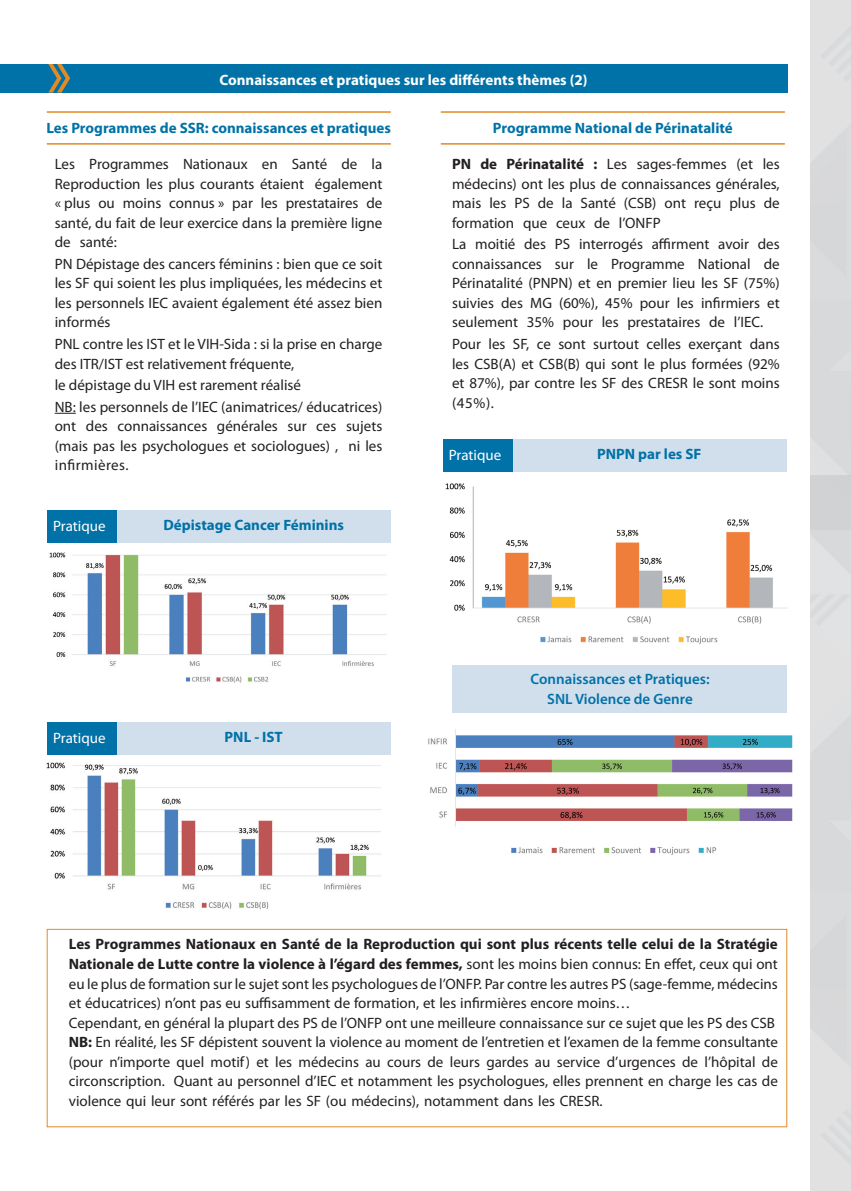
<style>
.page{position:relative;width:851px;height:1191px;background:#fff}
.page>*{position:absolute;margin:0;border:0;box-sizing:border-box;transform-origin:0 0}
.t1{font:15px/19.5px "Myriad Pro";color:#231f20}
.t2{font:700 15px "Myriad Pro";color:#231f20}
.t3{font:700 15px "Myriad Pro";color:#0072a7}
.t4{font:700 15px "Myriad Pro";color:#fff}
.t5{font:600 15px/20.1px "Myriad Pro";color:#0072a7;text-align:center}
.t6{font:15px "Myriad Pro";color:#fff}
.s1{font-weight:400}
.s2{font-weight:700}
</style>
<div class="page">
<div style="left:0;top:64px;width:787px;height:28px;background:#0072a7"></div>
<svg style="left:48px;top:64px;width:22px;height:29px"></svg>
<hr style="left:47px;top:143px;width:344px;height:2px;background:#e28a24">
<hr style="left:47px;top:111px;width:344px;height:2px;background:#e28a24">
<hr style="left:441px;top:143px;width:343px;height:2px;background:#e28a24">
<hr style="left:441px;top:111px;width:343px;height:2px;background:#e28a24">
<svg style="left:55px;top:413px;width:21px;height:1px"></svg>
<div style="left:48px;top:510px;width:69px;height:32px;background:#0072a7"></div>
<div style="left:117px;top:510px;width:274px;height:32px;background:#d1dfed"></div>
<img style="left:49px;top:552px;width:337px;height:131px">
<div style="left:443px;top:439px;width:70px;height:32px;background:#0072a7"></div>
<div style="left:513px;top:439px;width:273px;height:32px;background:#d1dfed"></div>
<div style="left:48px;top:722px;width:69px;height:32px;background:#0072a7"></div>
<div style="left:117px;top:722px;width:274px;height:32px;background:#d1dfed"></div>
<img style="left:46px;top:762px;width:335px;height:148px">
<div style="left:47px;top:929px;width:740px;height:198px;border:1px solid #e28a24"></div>
<img style="left:445px;top:483px;width:342px;height:161px">
<img style="left:428px;top:729px;width:365px;height:126px">
<div style="left:452px;top:665px;width:334px;height:47px;background:#d1dfed"></div>
<p class="t4" style="left:219px;top:70px;width:369px">Connaissances et pratiques sur les différents thèmes (2)</p>
<p class="t3" style="left:493px;top:118px;width:241px">Programme National de Périnatalité</p>
<p class="t3" style="left:46px;top:118px;width:346px">Les Programmes de SSR: connaissances et pratiques</p>
<p class="t1" style="left:371px;top:154px;width:12px">la</p>
<p class="t1" style="left:636px;top:154px;width:91px">sages-femmes</p>
<p class="t1" style="left:341px;top:154px;width:17px">de</p>
<p class="t2" style="left:480px;top:154px;width:18px">de</p>
<p class="t2" style="left:506px;top:154px;width:79px">Périnatalité</p>
<p class="t1" style="left:762px;top:154px;width:18px">les</p>
<p class="t1" style="left:292px;top:154px;width:37px">Santé</p>
<p class="t1" style="left:736px;top:154px;width:18px">(et</p>
<p class="t1" style="left:89px;top:154px;width:81px">Programmes</p>
<p class="t2" style="left:452px;top:154px;width:21px">PN</p>
<p class="t1" style="left:452px;top:174px;width:329px;text-align:right">médecins) ont les plus de connaissances générales, de</p>
<p class="t1" style="left:183px;top:154px;width:66px">Nationaux</p>
<p class="t1" style="left:55px;top:154px;width:22px">Les</p>
<p class="t1" style="left:606px;top:154px;width:22px">Les</p>
<p class="t1" style="left:262px;top:154px;width:17px">en</p>
<p class="t2" style="left:593px;top:154px;width:5px">:</p>
<p class="t1" style="left:55px;top:174px;width:251px">Reproduction les plus courants étaient</p>
<p class="t1" style="left:315px;top:174px;width:69px">également</p>
<p class="t1" style="left:55px;top:193px;width:37px">« plus</p>
<p class="t1" style="left:55px;top:213px;width:329px">santé, du fait de leur exercice dans la première ligne</p>
<p class="t1" style="left:80px;top:232px;width:38px">santé:</p>
<p class="t1" style="left:261px;top:193px;width:18px">les</p>
<p class="t1" style="left:366px;top:193px;width:17px">de</p>
<p class="t1" style="left:489px;top:193px;width:18px">les</p>
<p class="t1" style="left:537px;top:193px;width:17px">de</p>
<p class="t1" style="left:561px;top:193px;width:12px">la</p>
<p class="t1" style="left:729px;top:193px;width:28px">plus</p>
<p class="t1" style="left:624px;top:193px;width:34px">(CSB)</p>
<p class="t1" style="left:580px;top:193px;width:37px">Santé</p>
<p class="t1" style="left:514px;top:193px;width:17px">PS</p>
<p class="t1" style="left:123px;top:193px;width:40px">moins</p>
<p class="t1" style="left:285px;top:193px;width:74px">prestataires</p>
<p class="t1" style="left:452px;top:193px;width:31px">mais</p>
<p class="t1" style="left:664px;top:193px;width:23px">ont</p>
<p class="t1" style="left:98px;top:193px;width:18px">ou</p>
<p class="t1" style="left:169px;top:193px;width:57px">connus »</p>
<p class="t1" style="left:232px;top:193px;width:22px">par</p>
<p class="t1" style="left:694px;top:193px;width:29px">reçu</p>
<p class="t1" style="left:452px;top:213px;width:64px">formation</p>
<p class="t1" style="left:594px;top:213px;width:17px">de</p>
<p class="t1" style="left:618px;top:213px;width:43px">’l ONFP</p>
<p class="t1" style="left:523px;top:213px;width:26px">que</p>
<p class="t1" style="left:556px;top:213px;width:31px">ceux</p>
<p class="t1" style="left:55px;top:231px;width:329px;line-height:21.6px">de<br>PN Dépistage des cancers féminins : bien que ce soit</p>
<p class="t1" style="left:55px;top:273px;width:329px;text-align:justify">les SF qui soient les plus impliquées, les médecins et les personnels IEC avaient également été assez bien informés</p>
<p class="t1" style="left:55px;top:334px;width:329px">PNL contre les IST et le VIH-Sida : si la prise en charge des ITR/IST est relativement fréquente,</p>
<p class="t1" style="left:55px;top:374px;width:329px;line-height:21.6px">le dépistage du VIH est rarement réalisé<br>NB: les personnels de ’l IEC (animatrices/ éducatrices(</p>
<p class="t1" style="left:346px;top:416px;width:38px">sujets</p>
<p class="t1" style="left:651px;top:234px;width:59px">affirment</p>
<p class="t1" style="left:524px;top:234px;width:23px">des</p>
<p class="t1" style="left:757px;top:234px;width:23px">des</p>
<p class="t1" style="left:475px;top:234px;width:42px">moitié</p>
<p class="t1" style="left:579px;top:234px;width:65px">interrogés</p>
<p class="t1" style="left:554px;top:234px;width:17px">PS</p>
<p class="t1" style="left:718px;top:234px;width:32px">avoir</p>
<p class="t1" style="left:452px;top:234px;width:16px">La</p>
<p class="t1" style="left:587px;top:254px;width:13px">le</p>
<p class="t1" style="left:697px;top:254px;width:54px">National</p>
<p class="t1" style="left:763px;top:254px;width:17px">de</p>
<p class="t1" style="left:611px;top:254px;width:75px">Programme</p>
<p class="t1" style="left:452px;top:254px;width:91px">connaissances</p>
<p class="t1" style="left:452px;top:273px;width:329px">Périnatalité (PNPN) et en premier lieu les SF )75%(</p>
<p class="t1" style="left:767px;top:293px;width:14px">et</p>
<p class="t1" style="left:555px;top:254px;width:21px">sur</p>
<p class="t1" style="left:701px;top:293px;width:61px">infirmiers</p>
<p class="t1" style="left:501px;top:293px;width:23px">des</p>
<p class="t1" style="left:676px;top:293px;width:18px">les</p>
<p class="t1" style="left:559px;top:293px;width:40px">(60% ,)</p>
<p class="t1" style="left:530px;top:293px;width:23px">MG</p>
<p class="t1" style="left:452px;top:293px;width:43px">suivies</p>
<p class="t1" style="left:605px;top:293px;width:29px">45%</p>
<p class="t1" style="left:639px;top:293px;width:31px">pour</p>
<p class="t1" style="left:452px;top:312px;width:68px">seulement</p>
<p class="t1" style="left:601px;top:312px;width:18px">les</p>
<p class="t1" style="left:709px;top:312px;width:17px">de</p>
<p class="t1" style="left:733px;top:312px;width:31px">’l IEC.</p>
<p class="t1" style="left:627px;top:312px;width:74px">prestataires</p>
<p class="t1" style="left:527px;top:312px;width:29px">35%</p>
<p class="t1" style="left:563px;top:312px;width:31px">pour</p>
<p class="t1" style="left:488px;top:334px;width:18px">les</p>
<p class="t1" style="left:646px;top:334px;width:36px">celles</p>
<p class="t1" style="left:749px;top:334px;width:31px">dans</p>
<p class="t1" style="left:513px;top:334px;width:18px">SF,</p>
<p class="t1" style="left:452px;top:334px;width:329px">Pour<br>les CSB A( ) et CSB B( ) qui sont le plus formées )92% et 87% ,) par contre les SF des CRESR le sont moins )45% .(</p>
<p class="t1" style="left:558px;top:334px;width:29px">sont</p>
<p class="t1" style="left:593px;top:334px;width:47px">surtout</p>
<p class="t1" style="left:688px;top:334px;width:55px">exerçant</p>
<p class="t1" style="left:536px;top:334px;width:16px">ce</p>
<p class="t1" style="left:86px;top:416px;width:23px">des</p>
<p class="t1" style="left:217px;top:416px;width:62px">générales</p>
<p class="t1" style="left:117px;top:416px;width:91px">connaissances</p>
<p class="t1" style="left:55px;top:416px;width:23px">ont</p>
<p class="t1" style="left:287px;top:416px;width:21px">sur</p>
<p class="t1" style="left:316px;top:416px;width:22px">ces</p>
<p class="t1" style="left:55px;top:436px;width:285px">(mais pas les psychologues et sociologues) , infirmières.</p>
<p class="t1" style="left:348px;top:436px;width:35px">ni les</p>
<p class="t6" style="left:53px;top:516px;width:54px">Pratique</p>
<p class="t3" style="left:163px;top:515px;width:182px">Dépistage Cancer Féminins</p>
<p class="t6" style="left:53px;top:728px;width:54px">Pratique</p>
<p class="t3" style="left:224px;top:726px;width:60px">PNL - IST</p>
<p class="t6" style="left:448px;top:445px;width:54px">Pratique</p>
<p class="t3" style="left:597px;top:444px;width:106px">PNPN par les SF</p>
<p class="t5" style="left:530px;top:668px;width:181px">Connaissances et Pratiques:<br>SNL Violence de Genre</p>
<p class="t2" style="left:69px;top:934px;width:710px">Les Programmes Nationaux en Santé de la Reproduction qui sont plus récents telle celui de la Stratégie</p>
<p class="t2" style="left:69px;top:954px;width:710px">Nationale de Lutte contre la violence ’là égard des femmes, <span class="s1">sont les moins bien connus: En effet, ceux qui ont</span></p>
<p class="t1" style="left:69px;top:973px;width:710px">eu le plus de formation sur le sujet sont les psychologues de ’l ONFP. Par contre les autres PS (sage-femme, médecins</p>
<p class="t1" style="left:69px;top:993px;width:563px">et éducatrices ’ n) ont pas eu suffisamment de formation, et les infirmières encore moins...</p>
<p class="t1" style="left:69px;top:1012px;width:707px">Cependant, en général la plupart des PS de ’l ONFP ont une meilleure connaissance sur ce sujet que les PS des CSB</p>
<p class="t1" style="left:69px;top:1032px;width:710px"><span class="s2">NB:</span> En réalité, les SF dépistent souvent la violence au moment de ’lentretien et ’lexamen de la femme consultante</p>
<p class="t1" style="left:69px;top:1051px;width:710px">(pour ’nimporte quel motif) et les médecins au cours de leurs gardes au service ’d urgences de ’l hôpital de</p>
<p class="t1" style="left:174px;top:1071px;width:605px">Quant au personnel ’d IEC et notamment les psychologues, elles prennent en charge les cas de</p>
<p class="t1" style="left:69px;top:1071px;width:535px">circonscription.<br>violence qui leur sont référés par les SF (ou médecins ,) notamment dans les CRESR.</p>
</div>
